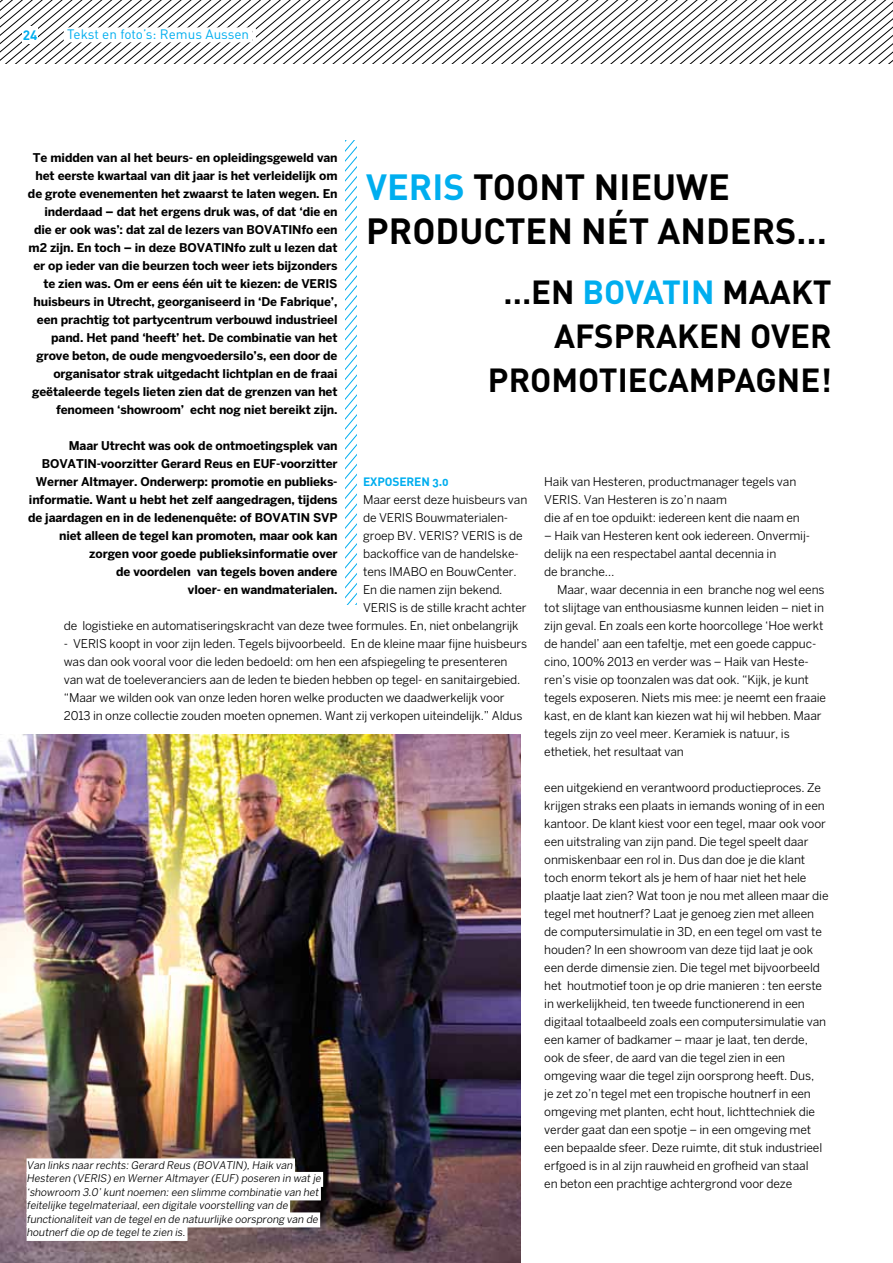
<style>
.page{position:relative;width:893px;height:1263px;background:#fff}
.page>*{position:absolute;margin:0;border:0;box-sizing:border-box;transform-origin:0 0}
.t1{font:700 36px/44.2px "DIN";color:#000;text-align:center}
.t2{font:700 36px "DIN";color:#00aeef}
.t3{font:700 33px/44.2px "DIN";letter-spacing:.1em;color:#000;text-align:right}
.t4{font:700 33px "DIN";color:#00aeef}
.t5{font:13.5px "DIN Regular Alternate";color:#00aeef}
.t6{font:700 13.5px "DIN";color:#00aeef}
.t7{font:12px/18px "Benton Sans";letter-spacing:-.01em;color:#000}
.t8{font:700 12px/18px "Benton Sans";letter-spacing:-.01em;color:#000;text-align:right}
.t9{font:12px "DIN Bold Alternate";letter-spacing:-.01em;color:#00aeef}
.t10{font:italic 10.5px/13.5px "Benton Sans";color:#000}
.s1{color:#000}
</style>
<div class="page">
<svg style="left:189px;top:0;width:704px;height:64px"></svg>
<div style="left:64px;top:27px;width:189px;height:15px;background:#fff"></div>
<hr style="left:253px;top:28px;width:3px;height:15px;background:#fff">
<img style="left:0;top:735px;width:520px;height:528px">
<svg style="left:346px;top:141px;width:10px;height:463px"></svg>
<div style="left:27px;top:1158px;width:268px;height:15px;background:#fff"></div>
<div style="left:27px;top:1172px;width:296px;height:15px;background:#fff"></div>
<div style="left:27px;top:1185px;width:294px;height:15px;background:#fff"></div>
<div style="left:27px;top:1199px;width:263px;height:15px;background:#fff"></div>
<div style="left:27px;top:1212px;width:293px;height:15px;background:#fff"></div>
<div style="left:27px;top:1226px;width:160px;height:15px;background:#fff"></div>
<p class="t6" style="left:23px;top:26px;width:16px">24</p>
<p class="t5" style="left:67px;top:26px;width:184px">Tekst en foto’s: Remus Aussen</p>
<p class="t8" style="left:28px;top:148px;width:311px">Te midden van al het beurs- en opleidingsgeweld van het eerste kwartaal van dit jaar is het verleidelijk om de grote evenementen het zwaarst te laten wegen. En inderdaad – dat het ergens druk was, of dat ‘die en die er ook was’: dat zal de lezers van BOVATINfo een m2 zijn. En toch – in deze BOVATINfo zult u lezen dat er op ieder van die beurzen toch weer iets bijzonders te zien was. Om er eens één uit te kiezen: de VERIS huisbeurs in Utrecht, georganiseerd in ‘De Fabrique’, een prachtig tot partycentrum verbouwd industrieel pand. Het pand ‘heeft’ het. De combinatie van het grove beton, de oude mengvoedersilo’s, een door de organisator strak uitgedacht lichtplan en de fraai geëtaleerde tegels lieten zien dat de grenzen van het fenomeen ‘showroom’ echt nog niet bereikt zijn.</p>
<p class="t8" style="left:28px;top:436px;width:311px">Maar Utrecht was ook de ontmoetingsplek van BOVATIN-voorzitter Gerard Reus en EUF-voorzitter Werner Altmayer. Onderwerp: promotie en publieks&shy;informatie. Want u hebt het zelf aangedragen, tijdens de jaardagen en in de ledenenquête: of BOVATIN SVP niet alleen de tegel kan promoten, maar ook kan zorgen voor goede publieksinformatie over<br>de voordelen van tegels boven andere<br>vloer- en wandmaterialen.</p>
<h1 class="t2" style="left:366px;top:163px;width:21px">VERIS</h1>
<h1 class="t1" style="left:366px;top:163px;width:462px">TOONT NIEUWE<br>PRODUCTEN NÉT ANDERS…</h1>
<h2 class="t4" style="left:503px;top:270px;width:120px"><span class="s1">…EN</span> BOVATIN</h2>
<h2 class="t3" style="left:488px;top:268px;width:345px">MAAKT<br>AFSPRAKEN OVER<br>PROMOTIECAMPAGNE!</h2>
<p class="t7" style="left:544px;top:473px;width:257px">Haik van Hesteren, productmanager tegels van<br>VERIS. Van Hesteren is zo’n naam<br>die af en toe opduikt: iedereen kent die naam en</p>
<p class="t7" style="left:544px;top:527px;width:267px">– Haik van Hesteren kent ook iedereen. Onvermij&shy;delijk na een respectabel aantal decennia in<br>de branche…</p>
<p class="t7" style="left:544px;top:581px;width:283px;text-indent:13px">Maar, waar decennia in een branche nog wel eens tot slijtage van enthousiasme kunnen leiden – niet in zijn geval. En zoals een korte hoorcollege ‘Hoe werkt de handel’ aan een tafeltje, met een goede cappuc&shy;cino, 100% 2013 en verder was – Haik van Heste&shy;ren’s visie op toonzalen was dat ook. “Kijk, je kunt tegels exposeren. Niets mis mee: je neemt een fraaie kast, en de klant kan kiezen wat hij wil hebben. Maar tegels zijn zo veel meer. Keramiek is natuur, is ethetiek, het resultaat van</p>
<p class="t7" style="left:544px;top:779px;width:286px">een uitgekiend en verantwoord productieproces. Ze krijgen straks een plaats in iemands woning of in een kantoor. De klant kiest voor een tegel, maar ook voor een uitstraling van zijn pand. Die tegel speelt daar onmiskenbaar een rol in. Dus dan doe je die klant toch enorm tekort als je hem of haar niet het hele plaatje laat zien? Wat toon je nou met alleen maar die tegel met houtnerf? Laat je genoeg zien met alleen de computersimulatie in 3D, en een tegel om vast te houden? In een showroom van deze tijd laat je ook een derde dimensie zien. Die tegel met bijvoorbeeld het houtmotief toon je op drie manieren : ten eerste in werkelijkheid, ten tweede functionerend in een digitaal totaalbeeld zoals een computersimulatie van een kamer of badkamer – maar je laat, ten derde, ook de sfeer, de aard van die tegel zien in een omgeving waar die tegel zijn oorsprong heeft. Dus,<br>je zet zo’n tegel met een tropische houtnerf in een omgeving met planten, echt hout, lichttechniek die verder gaat dan een spotje – in een omgeving met een bepaalde sfeer. Deze ruimte, dit stuk industrieel erfgoed is in al zijn rauwheid en grofheid van staal<br>en beton een prachtige achtergrond voor deze</p>
<p class="t9" style="left:363px;top:474px;width:87px">EXPOSEREN 3.0</p>
<p class="t7" style="left:363px;top:491px;width:166px">Maar eerst deze huisbeurs van</p>
<p class="t7" style="left:363px;top:509px;width:147px">de VERIS Bouwmaterialen-</p>
<p class="t7" style="left:363px;top:527px;width:161px">groep BV. VERIS? VERIS is de</p>
<p class="t7" style="left:363px;top:545px;width:157px">backoffice van de handelske-</p>
<p class="t7" style="left:363px;top:563px;width:155px">tens IMABO en BouwCenter.</p>
<p class="t7" style="left:363px;top:581px;width:141px">En die namen zijn bekend.</p>
<p class="t7" style="left:363px;top:599px;width:165px">VERIS is de stille kracht achter</p>
<p class="t7" style="left:64px;top:617px;width:456px">de logistieke en automatiseringskracht van deze twee formules. En, niet onbelangrijk</p>
<p class="t7" style="left:64px;top:635px;width:465px">- VERIS koopt in voor zijn leden. Tegels bijvoorbeeld. En de kleine maar fijne huisbeurs was dan ook vooral voor die leden bedoeld: om hen een afspiegeling te presenteren van wat de toeleveranciers aan de leden te bieden hebben op tegel- en sanitairgebied. “Maar we wilden ook van onze leden horen welke producten we daadwerkelijk voor 2013 in onze collectie zouden moeten opnemen. Want zij verkopen uiteindelijk.” Aldus</p>
<p class="t10" style="left:27px;top:1158px;width:298px">Van links naar rechts:Gerard Reus (BOVATIN),Haik van Hesteren (VERIS) en Werner Altmayer (EUF) poseren in wat je ‘showroom 3.0’kunt noemen:een slimme combinatie van het feitelij ke tegelmateriaal,een digitale voorstelling van de functionaliteit van de tegelen de natuurlij ke oorsprong van de houtnerfdie op de tegelte zien is.</p>
</div>
